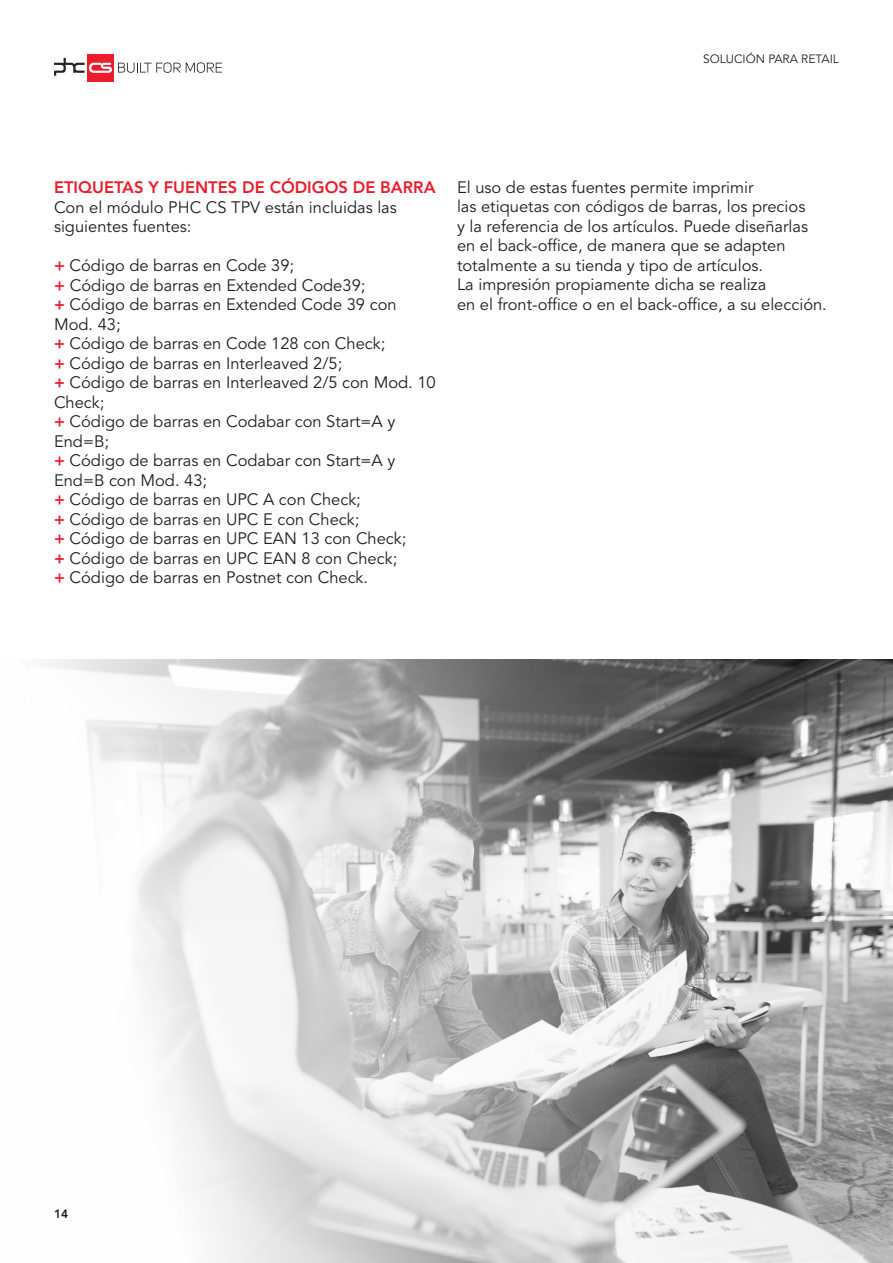
<style>
.page{position:relative;width:893px;height:1263px;background:#fff}
.page>*{position:absolute;margin:0;border:0;box-sizing:border-box;transform-origin:0 0}
.t1{font:16.5px/19.5px "Avenir LT Std";color:#201f1f}
.t2{font:800 16.5px "Avenir LT Std";color:#eb1c2b}
.t3{font:12px "Avenir LT Std";color:#231f20}
.t4{font:800 12px "Avenir LT Std";color:#231f20}
.s1{font-weight:800;color:#eb1c2b}
</style>
<div class="page">
<svg style="left:118px;top:62px;width:104px;height:11px"></svg>
<div style="left:87px;top:54px;width:27px;height:27px;background:#eb1c2b"></div>
<svg style="left:54px;top:58px;width:58px;height:18px"></svg>
<img style="left:47px;top:660px;width:846px;height:603px">
<p class="t3" style="left:703px;top:52px;width:137px">SOLUCIÓN PARA RETAIL</p>
<p class="t2" style="left:54px;top:178px;width:383px">ETIQUETAS Y FUENTES DE CÓDIGOS DE BARRA</p>
<p class="t1" style="left:54px;top:198px;width:344px">Con el módulo PHC CS TPV están incluidas las siguientes fuentes:</p>
<p class="t1" style="left:54px;top:256px;width:242px"><span class="s1">+</span> Código de barras en Code 39;</p>
<p class="t1" style="left:54px;top:276px;width:313px"><span class="s1">+</span> Código de barras en Extended Code39;</p>
<p class="t1" style="left:54px;top:295px;width:344px"><span class="s1">+</span> Código de barras en Extended Code 39 con<br>Mod. 43;</p>
<p class="t1" style="left:54px;top:334px;width:333px"><span class="s1">+</span> Código de barras en Code 128 con Check;</p>
<p class="t1" style="left:54px;top:354px;width:290px"><span class="s1">+</span> Código de barras en Interleaved 2/5;</p>
<p class="t1" style="left:54px;top:373px;width:383px"><span class="s1">+</span> Código de barras en Interleaved 2/5 con Mod. 10<br>Check;</p>
<p class="t1" style="left:54px;top:412px;width:343px"><span class="s1">+</span> Código de barras en Codabar con Start=A y<br>End=B;</p>
<p class="t1" style="left:54px;top:451px;width:343px"><span class="s1">+</span> Código de barras en Codabar con Start=A y<br>End=B con Mod. 43;</p>
<p class="t1" style="left:54px;top:490px;width:308px"><span class="s1">+</span> Código de barras en UPC A con Check;</p>
<p class="t1" style="left:54px;top:510px;width:307px"><span class="s1">+</span> Código de barras en UPC E con Check;</p>
<p class="t1" style="left:54px;top:529px;width:354px"><span class="s1">+</span> Código de barras en UPC EAN 13 con Check;</p>
<p class="t1" style="left:54px;top:549px;width:345px"><span class="s1">+</span> Código de barras en UPC EAN 8 con Check;</p>
<p class="t1" style="left:54px;top:568px;width:316px"><span class="s1">+</span> Código de barras en Postnet con Check.</p>
<p class="t1" style="left:457px;top:178px;width:353px">El uso de estas fuentes permite imprimir<br>las etiquetas con códigos de barras, los precios y la referencia de los artículos. Puede diseñarlas en el back-office, de manera que se adapten totalmente a su tienda y tipo de artículos.</p>
<p class="t1" style="left:457px;top:275px;width:371px">La impresión propiamente dicha se realiza<br>en el front-office o en el back-office, a su elección.</p>
<p class="t4" style="left:54px;top:1207px;width:16px">14</p>
</div>
